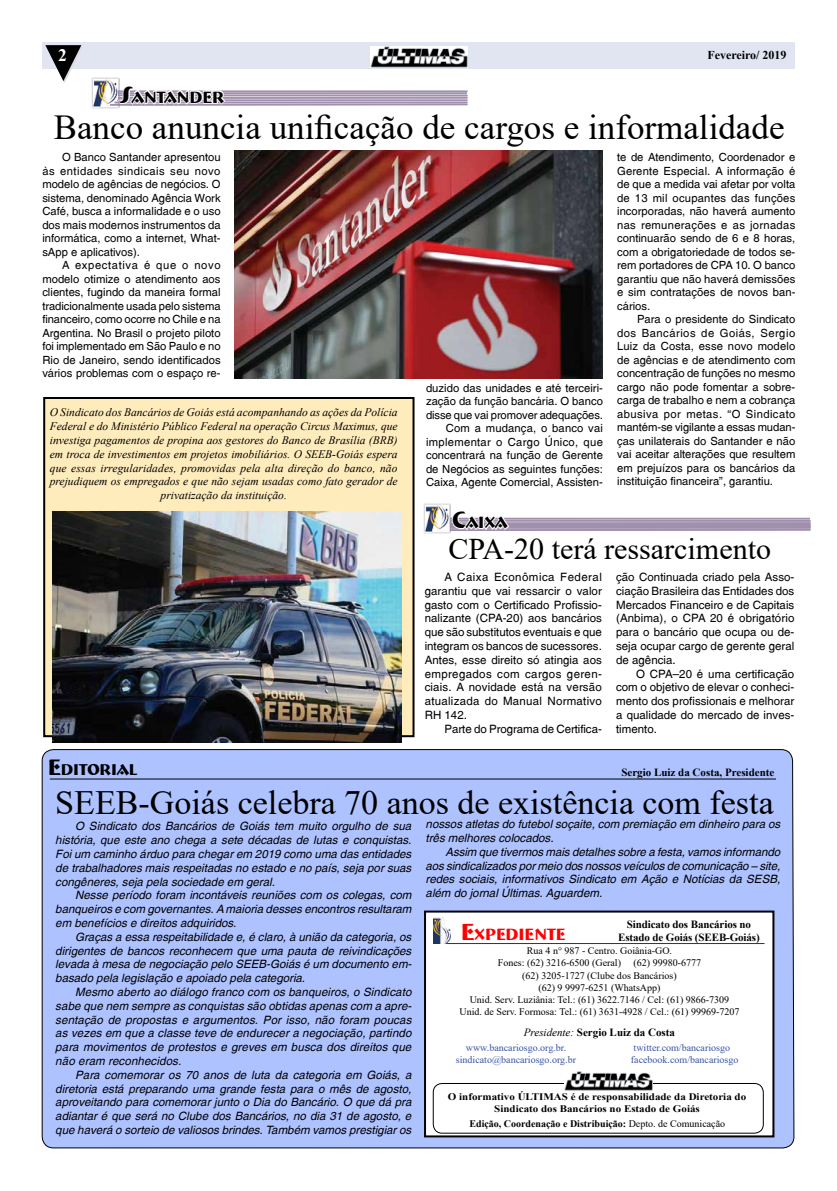
<style>
.page{position:relative;width:837px;height:1191px;background:#fff}
.page>*{position:absolute;margin:0;border:0;box-sizing:border-box;transform-origin:0 0}
.t1{font:35px "Times New Roman";color:#000}
.t2{font:34px "Times New Roman";color:#000}
.t3{font:30px "Times New Roman";color:#000}
.t4{font:700 17.5px "Times New Roman";color:#fff}
.t5{font:700 16.8px "Bremen BT";color:#000}
.t6{font:700 16.8px "Bremen BT";color:#f00}
.t7{font:700 16.1px "Bremen BT";color:#000}
.t8{font:700 12px "Times New Roman";color:#000}
.t9{font:italic 11.5px/13.8px "Switzerland";color:#000;text-align:justify}
.t10{font:11.5px/13.8px "Switzerland Plain";color:#000;text-align:justify}
.t11{font:italic 11.5px/13.8px "Times New Roman";color:#000;text-align:center}
.t12{font:11.2px/13.5px "Switzerland Plain";color:#000;text-align:justify}
.t13{font:700 11px/13.2px "Times New Roman";letter-spacing:-.01em;color:#000;text-align:center}
.t14{font:10px/12.2px "Times New Roman";color:#000}
.t15{font:10px/12px "Times New Roman";color:#3953a4;text-align:center}
.t16{font:700 10px/12px "Times New Roman";color:#000;text-align:center;scale:1.1 1}
.t17{font:700 10px "Times New Roman";color:#000}
.s1{font-size:24px}
.s2{font-size:23px}
.s3{font-weight:400;font-style:italic}
.s4{font-weight:400}
</style>
<div class="page">
<div style="left:42px;top:43px;width:752px;height:26px;background:#e1e5f1"></div>
<svg style="left:45px;top:45px;width:37px;height:38px"></svg>
<img style="left:371px;top:47px;width:96px;height:20px">
<div style="left:44px;top:398px;width:369px;height:338px;background:#ffecbc"></div>
<div style="left:43px;top:397px;width:371px;height:340px;border:2px solid #000"></div>
<div style="left:41px;top:749px;width:753px;height:400px;background:#adc2ff"></div>
<hr style="left:50px;top:778px;width:725px;height:1px;background:#000">
<svg style="left:450px;top:509px;width:360px;height:23px"></svg>
<div style="left:425px;top:911px;width:348px;height:225px;background:#fff"></div>
<div style="left:424px;top:910px;width:350px;height:227px;border:2px solid #000"></div>
<div style="left:432px;top:1083px;width:331px;height:50px;border:1px solid #000;border-radius:9px"></div>
<img style="left:564px;top:1071px;width:88px;height:19px">
<hr style="left:446px;top:943px;width:318px;height:1px;background:#1a3282">
<img style="left:433px;top:918px;width:17px;height:26px">
<svg style="left:119px;top:84px;width:348px;height:23px"></svg>
<img style="left:53px;top:511px;width:348px;height:232px">
<img style="left:234px;top:151px;width:368px;height:227px">
<img style="left:92px;top:78px;width:27px;height:30px">
<img style="left:423px;top:503px;width:27px;height:30px">
<h3 class="t4" style="left:58px;top:42px;width:10px">2</h3>
<p class="t8" style="left:707px;top:46px;width:81px">Fevereiro/ 2019</p>
<h3 class="t5" style="left:120px;top:86px;width:105px"><span class="s1">S</span>ANTANDER</h3>
<h1 class="t1" style="left:54px;top:103px;width:732px">Banco anuncia unificação de cargos e informalidade</h1>
<p class="t12" style="left:42px;top:151px;width:180px;text-indent:20px">O Banco Santander apresentou às entidades sindicais seu novo modelo de agências de negócios. O sistema, denominado Agência Work Café, busca a informalidade e o uso dos mais modernos instrumentos da informática, como a internet, What&shy;sApp e aplicativos).</p>
<p class="t12" style="left:42px;top:259px;width:180px;text-indent:20px">A expectativa é que o novo modelo otimize o atendimento aos clientes, fugindo da maneira formal tradicionalmente usada pelo sistema financeiro, como ocorre no Chile e na Argentina. No Brasil o projeto piloto foi implementado em São Paulo e no Rio de Janeiro, sendo identificados vários problemas com o espaço re-</p>
<p class="t12" style="left:426px;top:381px;width:178px;text-align:right">duzido das unidades e até terceiri&shy;zação da função bancária. O banco disse que vai promover adequações.<br>Com a mudança, o banco vai implementar o Cargo Único, que concentrará na função de Gerente de Negócios as seguintes funções:<br>Caixa, Agente Comercial, Assisten-</p>
<p class="t12" style="left:617px;top:151px;width:180px">te de Atendimento, Coordenador e Gerente Especial. A informação é de que a medida vai afetar por volta de 13 mil ocupantes das funções incorporadas, não haverá aumento nas remunerações e as jornadas continuarão sendo de 6 e 8 horas, com a obrigatoriedade de todos se&shy;rem portadores de CPA 10. O banco garantiu que não haverá demissões e sim contratações de novos ban&shy;cários.</p>
<p class="t12" style="left:617px;top:313px;width:180px;text-indent:20px">Para o presidente do Sindicato dos Bancários de Goiás, Sergio Luiz da Costa, esse novo modelo de agências e de atendimento com concentração de funções no mesmo cargo não pode fomentar a sobre&shy;carga de trabalho e nem a cobrança abusiva por metas. “O Sindicato mantém-se vigilante a essas mudan&shy;ças unilaterais do Santander e não vai aceitar alterações que resultem em prejuízos para os bancários da instituição financeira”, garantiu.</p>
<p class="t11" style="left:50px;top:405px;width:349px">O Sindicato dos Bancários de Goiás está acompanhando as ações da Polícia Federal e do Ministério Público Federal na operação Circus Maximus, que investiga pagamentos de propina aos gestores do Banco de Brasília (BRB) em troca de investimentos em projetos imobiliários. O SEEB-Goiás espera que essas irregularidades, promovidas pela alta direção do banco, não prejudiquem os empregados e que não sejam usadas como fato gerador de privatização da instituição.</p>
<h3 class="t5" style="left:452px;top:512px;width:57px"><span class="s1">C</span>AIXA</h3>
<h3 class="t3" style="left:448px;top:528px;width:324px">CPA-20 terá ressarcimento</h3>
<p class="t10" style="left:616px;top:570px;width:180px">ção Continuada criado pela Asso&shy;ciação Brasileira das Entidades dos Mercados Financeiro e de Capitais (Anbima), o CPA 20 é obrigatório para o bancário que ocupa ou de&shy;seja ocupar cargo de gerente geral de agência.</p>
<p class="t10" style="left:616px;top:666px;width:180px;text-indent:20px">O CPA–20 é uma certificação com o objetivo de elevar o conheci&shy;mento dos profissionais e melhorar a qualidade do mercado de inves&shy;timento.</p>
<p class="t10" style="left:424px;top:570px;width:179px;text-indent:20px">A Caixa Econômica Federal garantiu que vai ressarcir o valor gasto com o Certificado Profissio&shy;nalizante (CPA-20) aos bancários que são substitutos eventuais e que integram os bancos de sucessores.<br>Antes, esse direito só atingia aos empregados com cargos geren&shy;ciais. A novidade está na versão atualizada do Manual Normativo RH 142.</p>
<p class="t10" style="left:444px;top:721px;width:159px">Parte do Programa de Certifica-</p>
<h3 class="t7" style="left:48px;top:759px;width:91px"><span class="s2">E</span>DITORIAL</h3>
<p class="t13" style="left:621px;top:765px;width:154px">Sergio Luiz da Costa, Presidente</p>
<h2 class="t2" style="left:55px;top:778px;width:719px">SEEB-Goiás celebra 70 anos de existência com festa</h2>
<p class="t9" style="left:55px;top:819px;width:357px;text-indent:20px">O Sindicato dos Bancários de Goiás tem muito orgulho de sua história, que este ano chega a sete décadas de lutas e conquistas.<br>Foi um caminho árduo para chegar em 2019 como uma das entidades de trabalhadores mais respeitadas no estado e no país, seja por suas congêneres, seja pela sociedade em geral.</p>
<p class="t9" style="left:55px;top:888px;width:357px;text-indent:20px">Nesse período foram incontáveis reuniões com os colegas, com banqueiros e com governantes. A maioria desses encontros resultaram em benefícios e direitos adquiridos.</p>
<p class="t9" style="left:55px;top:929px;width:358px;text-indent:20px">Graças a essa respeitabilidade e, é claro, à união da categoria, os dirigentes de bancos reconhecem que uma pauta de reivindicações levada à mesa de negociação pelo SEEB-Goiás é um documento em&shy;basado pela legislação e apoiado pela categoria.</p>
<p class="t9" style="left:55px;top:985px;width:358px;text-indent:20px">Mesmo aberto ao diálogo franco com os banqueiros, o Sindicato sabe que nem sempre as conquistas são obtidas apenas com a apre&shy;sentação de propostas e argumentos. Por isso, não foram poucas as vezes em que a classe teve de endurecer a negociação, partindo para movimentos de protestos e greves em busca dos direitos que não eram reconhecidos.</p>
<p class="t9" style="left:55px;top:1067px;width:357px;text-indent:20px">Para comemorar os 70 anos de luta da categoria em Goiás, a diretoria está preparando uma grande festa para o mês de agosto, aproveitando para comemorar junto o Dia do Bancário. O que dá pra adiantar é que será no Clube dos Bancários, no dia 31 de agosto, e que haverá o sorteio de valiosos brindes. Também vamos prestigiar os</p>
<p class="t9" style="left:425px;top:817px;width:356px">nossos atletas do futebol soçaite, com premiação em dinheiro para os três melhores colocados.</p>
<p class="t9" style="left:425px;top:844px;width:356px;text-indent:20px">Assim que tivermos mais detalhes sobre a festa, vamos informando aos sindicalizados por meio dos nossos veículos de comunicação – site, redes sociais, informativos Sindicato em Ação e Notícias da SESB, além do jornal Últimas. Aguardem.</p>
<h3 class="t6" style="left:460px;top:923px;width:106px"><span class="s1">E</span>XPEDIENTE</h3>
<p class="t13" style="left:618px;top:917px;width:143px">Sindicato dos Bancários no<br>Estado de Goiás (SEEB-Goiás)</p>
<p class="t14" style="left:497px;top:944px;width:176px;text-indent:29px">Rua 4 n° 987 - Centro. Goiânia-GO.<br>Fones: (62) 3216-6500 (Geral)</p>
<p class="t14" style="left:633px;top:956px;width:69px">(62) 99980-6777</p>
<p class="t14" style="left:522px;top:969px;width:156px">(62) 3205-1727 (Clube dos Bancários)</p>
<p class="t14" style="left:538px;top:981px;width:123px">(62) 9 9997-6251 (WhatsApp)</p>
<p class="t14" style="left:469px;top:993px;width:261px">Unid. Serv. Luziânia: Tel.: (61) 3622.7146 / Cel: (61) 9866-7309</p>
<p class="t14" style="left:459px;top:1005px;width:281px">Unid. de Serv. Formosa: Tel.: (61) 3631-4928 / Cel.: (61) 99969-7207</p>
<p class="t15" style="left:455px;top:1041px;width:122px">www.bancariosgo.org.br. sindicato@bancariosgo.org.br</p>
<p class="t15" style="left:630px;top:1041px;width:109px;text-align:left">twitter.com/bancariosgo facebook.com/bancariosgo</p>
<p class="t13" style="left:523px;top:1025px;width:153px"><span class="s3">Presidente:</span> Sergio Luiz da Costa</p>
<p class="t16" style="left:448px;top:1090px;width:272px">O informativo ÚLTIMAS é de responsabilidade da Diretoria do<br>Sindicato dos Bancários no Estado de Goiás</p>
<p class="t17" style="left:469px;top:1116px;width:257px">Edição, Coordenação e Distribuição: <span class="s4">Depto. de Comunicação</span></p>
</div>
